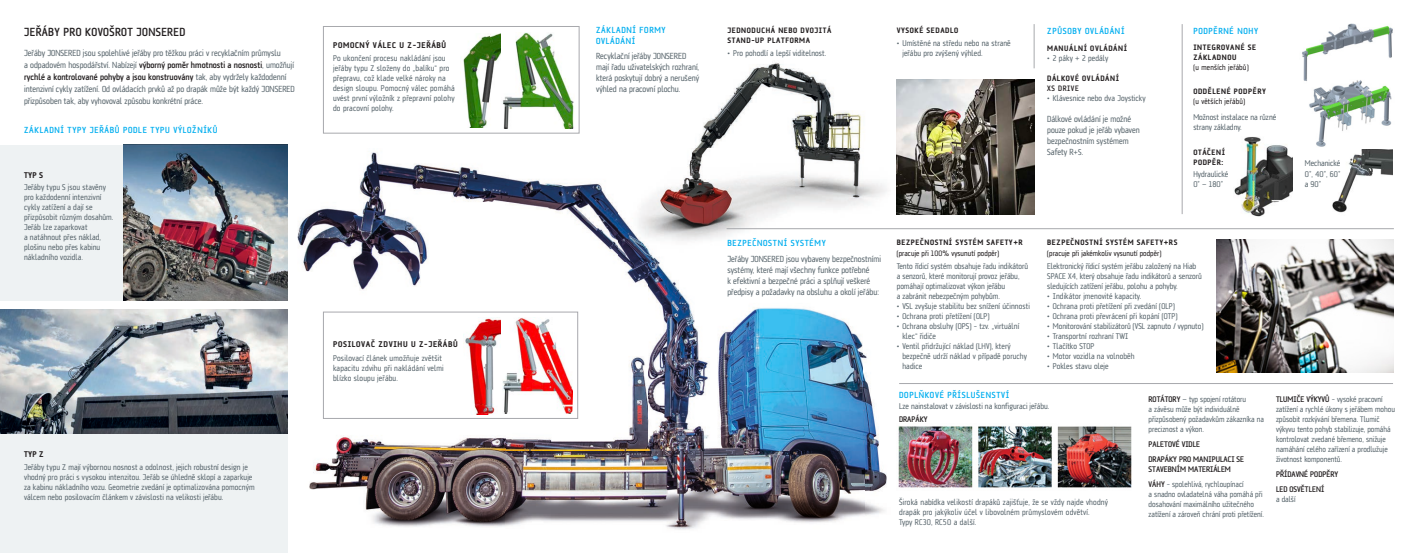
<style>
.page{position:relative;width:1418px;height:553px;background:#fff}
.page>*{position:absolute;margin:0;border:0;box-sizing:border-box;transform-origin:0 0}
.t1{font:500 12px "AF Klampenborg";letter-spacing:.03em;color:#231f20}
.t2{font:9px/11px "AF Klampenborg";color:#5a676e}
.t3{font:500 9px/10.8px "AF Klampenborg";letter-spacing:.075em;color:#00aeef}
.t4{font:8.5px/10px "AF Klampenborg";letter-spacing:.01em;color:#5a676e}
.t5{font:700 8.5px "AF Klampenborg";letter-spacing:.075em;color:#231f20}
.t6{font:8.3px/10px "AF Klampenborg";color:#5a676e}
.t7{font:500 8.3px/15px "AF Klampenborg";color:#231f20}
.t8{font:700 8px/10px "AF Klampenborg";letter-spacing:.075em;color:#231f20}
.t9{font:8px "AF Klampenborg";letter-spacing:.01em;color:#231f20}
.t10{font:500 8px "AF Klampenborg";color:#231f20}
.s1{font-weight:500;color:#231f20}
.s2{font-size:8.5px}
</style>
<div class="page">
<img style="left:695px;top:62px;width:223px;height:168px">
<img style="left:297px;top:152px;width:208px;height:375px">
<img style="left:505px;top:178px;width:144px;height:274px">
<img style="left:649px;top:261px;width:215px;height:191px">
<img style="left:864px;top:353px;width:23px;height:163px">
<img style="left:505px;top:452px;width:359px;height:78px">
<img style="left:618px;top:149px;width:281px;height:112px">
<div style="left:0;top:145px;width:287px;height:156px;background:#eef2f3"></div>
<img style="left:463px;top:32px;width:111px;height:97px">
<div style="left:0;top:310px;width:287px;height:243px;background:#eef2f3"></div>
<hr style="left:1181px;top:24px;width:1px;height:190px;background:#a8a9ad">
<hr style="left:1033px;top:24px;width:1px;height:44px;background:#a8a9ad">
<hr style="left:726px;top:228px;width:667px;height:1px;background:#a8a9ad">
<img style="left:123px;top:145px;width:164px;height:156px">
<img style="left:0;top:310px;width:287px;height:124px">
<hr style="left:899px;top:383px;width:493px;height:1px;background:#a8a9ad">
<img style="left:898px;top:426px;width:233px;height:62px">
<img style="left:896px;top:80px;width:138px;height:134px">
<img style="left:1234px;top:137px;width:58px;height:79px">
<img style="left:1332px;top:149px;width:60px;height:64px">
<img style="left:1302px;top:23px;width:91px;height:58px">
<div style="left:323px;top:26px;width:256px;height:107px;border:1px solid #a8a9ad"></div>
<img style="left:503px;top:318px;width:69px;height:95px">
<img style="left:463px;top:317px;width:38px;height:97px">
<div style="left:323px;top:312px;width:255px;height:106px;border:1px solid #a8a9ad"></div>
<img style="left:1216px;top:240px;width:176px;height:133px">
<img style="left:1308px;top:77px;width:85px;height:70px">
<h1 class="t1" style="left:24px;top:25px;width:163px">JEŘÁBY PRO KOVOŠROT JONSERED</h1>
<p class="t2" style="left:24px;top:47px;width:272px;line-height:12px">Jeřáby JONSERED jsou spolehlivé jeřáby pro těžkou práci v recyklačním průmyslu<br>a odpadovém hospodářství. Nabízejí <span class="s1">výborný poměr hmotnosti a nosnosti</span>, umožňují <span class="s1">rychlé a kontrolované pohyby a jsou konstruovány</span> tak, aby vydržely každodenní intenzivní cykly zatížení. Od ovládacích prvků až po drapák může být každý JONSERED přizpůsoben tak, aby vyhovoval způsobu konkrétní práce.</p>
<p class="t3" style="left:24px;top:124px;width:195px">ZÁKLADNÍ TYPY JEŘÁBŮ PODLE TYPU VÝLOŽNÍKŮ</p>
<p class="t5" style="left:24px;top:170px;width:21px">TYP S</p>
<p class="t4" style="left:24px;top:182px;width:91px">Jeřáby typu S jsou stavěny pro každodenní intenzivní cykly zatížení a dají se přizpůsobit různým dosahům.<br>Jeřáb lze zaparkovat<br>a natáhnout přes náklad, plošinu nebo přes kabinu nákladního vozidla.</p>
<p class="t5" style="left:24px;top:449px;width:21px">TYP Z</p>
<p class="t4" style="left:24px;top:462px;width:232px">Jeřáby typu Z mají výbornou nosnost a odolnost, jejich robustní design je vhodný pro práci s vysokou intenzitou. Jeřáb se úhledně sklopí a zaparkuje za kabinu nákladního vozu. Geometrie zvedání je optimalizována pomocným válcem nebo posilovacím článkem v závislosti na velikosti jeřábu.</p>
<p class="t5" style="left:333px;top:40px;width:115px">POMOCNÝ VÁLEC U Z–JEŘÁBŮ</p>
<p class="t4" style="left:333px;top:53px;width:123px">Po ukončení procesu nakládání jsou jeřáby typu Z složeny do „balíku“ pro přepravu, což klade velké nároky na design sloupu. Pomocný válec pomáhá uvést první výložník z přepravní polohy do pracovní polohy.</p>
<p class="t5" style="left:333px;top:339px;width:126px">POSILOVAČ ZDVIHU U Z–JEŘÁBŮ</p>
<p class="t4" style="left:333px;top:353px;width:112px">Posilovací článek umožňuje zvětšit kapacitu zdvihu při nakládání velmi blízko sloupu jeřábu.</p>
<p class="t3" style="left:596px;top:24px;width:71px">ZÁKLADNÍ FORMY<br>OVLÁDÁNÍ</p>
<p class="t2" style="left:596px;top:50px;width:105px">Recyklační jeřáby JONSERED mají řadu uživatelských rozhraní, která poskytují dobrý a nerušený výhled na pracovní plochu.</p>
<p class="t8" style="left:727px;top:25px;width:105px">JEDNODUCHÁ NEBO DVOJITÁ</p>
<p class="t8" style="left:896px;top:25px;width:63px">VYSOKÉ SEDADLO</p>
<p class="t8" style="left:727px;top:35px;width:84px">STAND-UP PLATFORMA</p>
<p class="t4" style="left:902px;top:38px;width:110px;text-indent:-6px">• Umístěné na středu nebo na straně jeřábu pro zvýšený výhled.</p>
<p class="t4" style="left:727px;top:48px;width:100px">• Pro pohodlí a lepší viditelnost.</p>
<p class="t3" style="left:1047px;top:25px;width:79px">ZPŮSOBY OVLÁDÁNÍ</p>
<p class="t8" style="left:1047px;top:43px;width:81px">MANUÁLNÍ OVLÁDÁNÍ</p>
<p class="t4" style="left:1047px;top:53px;width:63px">• 2 páky + 2 pedály</p>
<p class="t8" style="left:1047px;top:73px;width:73px">DÁLKOVÉ OVLÁDÁNÍ</p>
<p class="t10" style="left:1047px;top:83px;width:33px">XS DRIVE</p>
<p class="t4" style="left:1047px;top:93px;width:100px">• Klávesnice nebo dva Joysticky</p>
<p class="t2" style="left:1047px;top:113px;width:94px">Dálkové ovládání je možné pouze pokud je jeřáb vybaven bezpečnostním systémem<br>Safety R<span class="s2">+S.</span></p>
<p class="t3" style="left:1193px;top:25px;width:66px">PODPĚRNÉ NOHY</p>
<p class="t8" style="left:1193px;top:42px;width:64px">INTEGROVANÉ SE<br>ZÁKLADNOU</p>
<p class="t9" style="left:1193px;top:63px;width:57px">(u menších jeřábů)</p>
<p class="t8" style="left:1193px;top:86px;width:74px">ODDĚLENÉ PODPĚRY</p>
<p class="t9" style="left:1193px;top:97px;width:53px">(u větších jeřábů)</p>
<p class="t4" style="left:1193px;top:112px;width:84px">Možnost instalace na různé strany základny.</p>
<p class="t8" style="left:1193px;top:147px;width:33px">OTÁČENÍ<br>PODPĚR:</p>
<p class="t4" style="left:1193px;top:169px;width:36px">Hydraulické<br>0˚ — 180˚</p>
<p class="t4" style="left:1304px;top:158px;width:37px;text-align:justify">Mechanické 0˚, 40˚, 60˚ a 90˚</p>
<p class="t3" style="left:727px;top:238px;width:100px">BEZPEČNOSTNÍ SYSTÉMY</p>
<p class="t2" style="left:727px;top:253px;width:155px">Jeřáby JONSERED jsou vybaveny bezpečnostními systémy, které mají všechny funkce potřebné<br>k efektivní a bezpečné práci a splňují veškeré předpisy a požadavky na obsluhu a okolí jeřábu:</p>
<p class="t8" style="left:896px;top:238px;width:127px">BEZPEČNOSTNÍ SYSTÉM SAFETY+R</p>
<p class="t9" style="left:896px;top:248px;width:104px">(pracuje při 100% vysunutí podpěr)</p>
<p class="t4" style="left:896px;top:260px;width:133px">Tento řídicí systém obsahuje řadu indikátorů a senzorů, které monitorují provoz jeřábu, pomáhají optimalizovat výkon jeřábu<br>a zabránit nebezpečným pohybům.</p>
<p class="t4" style="left:896px;top:301px;width:135px">• VSL zvyšuje stabilitu bez snížení účinnosti</p>
<p class="t4" style="left:896px;top:311px;width:94px">• Ochrana proti přetížení (OLP)</p>
<p class="t4" style="left:902px;top:321px;width:118px;text-indent:-6px">• Ochrana obsluhy (OPS) – tzv. „virtuální klec“ řidiče</p>
<p class="t4" style="left:902px;top:341px;width:126px;text-indent:-6px">• Ventil přidržující náklad (LHV), který bezpečně udrží náklad v případě poruchy hadice</p>
<p class="t8" style="left:1047px;top:238px;width:132px">BEZPEČNOSTNÍ SYSTÉM SAFETY+RS</p>
<p class="t9" style="left:1047px;top:248px;width:116px">(pracuje při jakémkoliv vysunutí podpěr)</p>
<p class="t4" style="left:1047px;top:260px;width:156px">Elektronický řídicí systém jeřábu založený na Hiab<br>SPACE X4, který obsahuje řadu indikátorů a senzorů sledujících zatížení jeřábu, polohu a pohyby.</p>
<p class="t4" style="left:1047px;top:291px;width:96px">• Indikátor jmenovité kapacity.</p>
<p class="t4" style="left:1047px;top:301px;width:129px">• Ochrana proti přetížení při zvedání (OLP)</p>
<p class="t4" style="left:1047px;top:311px;width:132px">• Ochrana proti převrácení při kopání (OTP)</p>
<p class="t4" style="left:1047px;top:321px;width:158px">• Monitorování stabilizátorů (VSL zapnuto / vypnuto)</p>
<p class="t4" style="left:1047px;top:331px;width:83px">• Transportní rozhraní TWI</p>
<p class="t4" style="left:1047px;top:341px;width:49px">• Tlačítko STOP</p>
<p class="t4" style="left:1047px;top:351px;width:89px">• Motor vozidla na volnoběh</p>
<p class="t4" style="left:1047px;top:361px;width:63px">• Pokles stavu oleje</p>
<p class="t4" style="left:899px;top:401px;width:152px">Lze nainstalovat v závislosti na konfiguraci jeřábu.</p>
<p class="t3" style="left:899px;top:389px;width:112px">DOPLŇKOVÉ PŘÍSLUŠENSTVÍ</p>
<p class="t7" style="left:899px;top:411px;width:30px">DRAPÁKY</p>
<p class="t6" style="left:1148px;top:394px;width:117px"><span class="s1">ROTÁTORY</span> <span class="s2">—</span> typ spojení rotátoru<br>a závěsu může být individuálně přizpůsobený požadavkům zákazníka na preciznost a výkon.</p>
<p class="t7" style="left:1148px;top:436px;width:97px">PALETOVÉ VIDLE<br>DRAPÁKY PRO MANIPULACI SE</p>
<p class="t6" style="left:1148px;top:461px;width:97px;line-height:15px"><span class="s1">STAVEBNÍM MATERIÁLEM<br>VÁHY</span> – spolehlivá, rychloupínací</p>
<p class="t6" style="left:1148px;top:489px;width:117px">a snadno ovladatelná váha pomáhá při dosahování maximálního užitečného zatížení a zároveň chrání proti přetížení.</p>
<p class="t4" style="left:899px;top:497px;width:210px">Široká nabídka velikostí drapáků zajišťuje, že se vždy najde vhodný drapák pro jakýkoliv účel v libovolném průmyslovém odvětví.<br>Typy RC30, RC50 a další.</p>
<p class="t6" style="left:1275px;top:394px;width:120px"><span class="s1">TLUMIČE VÝKYVŮ</span> - vysoké pracovní zatížení a rychlé úkony s jeřábem mohou způsobit rozkývání břemena. Tlumič výkyvu tento pohyb stabilizuje, pomáhá kontrolovat zvedané břemeno, snižuje namáhání celého zařízení a prodlužuje životnost komponentů.</p>
<p class="t7" style="left:1275px;top:466px;width:64px">PŘÍDAVNÉ PODPĚRY<br>LED OSVĚTLENÍ</p>
<p class="t6" style="left:1275px;top:494px;width:21px">a další</p>
</div>
